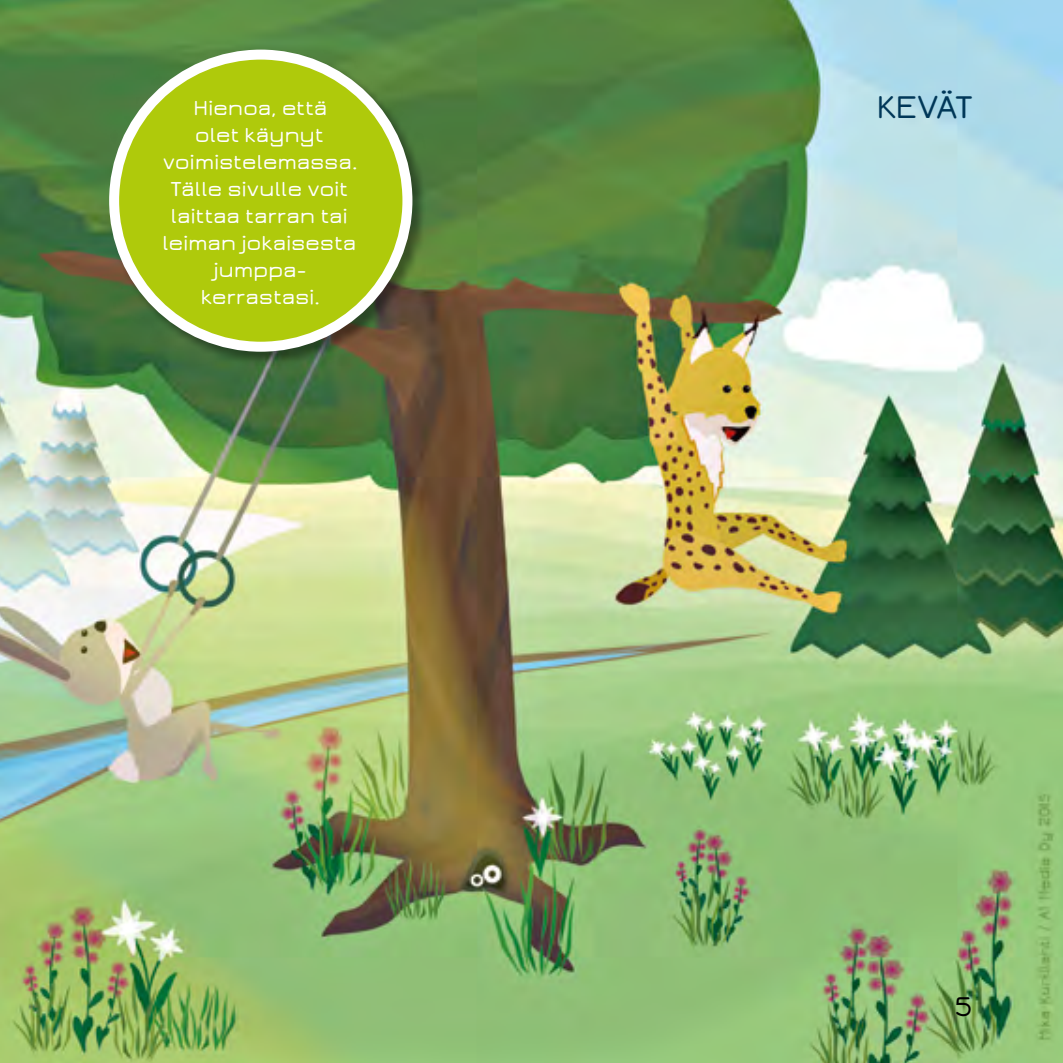
<style>
.page{position:relative;width:1063px;height:1063px;background:#fff}
.page>*{position:absolute;margin:0;border:0;box-sizing:border-box;transform-origin:0 0}
.t1{font:600 35px "Jura";letter-spacing:-.025em;color:#003758}
.t2{font:600 30px "Jura";color:#000}
.t3{font:600 22.5px/27px "Jura";letter-spacing:.015em;color:#fff;text-align:center}
</style>
<div class="page">
<img style="left:0;top:0;width:1063px;height:1063px">
<div style="left:109px;top:51px;width:317px;height:315px;background:#000;opacity:.4"></div>
<div style="left:114px;top:55px;width:293px;height:292px;background:#afca0b;border-radius:50%"></div>
<div style="left:109px;top:50px;width:303px;height:302px;border:10px solid #fff;border-radius:50%"></div>
<p class="t3" style="left:194px;top:95px;width:135px">Hienoa, että</p>
<h1 class="t1" style="left:876px;top:89px;width:98px">KEVÄT</h1>
<p class="t3" style="left:162px;top:122px;width:197px">olet käynyt voimistelemassa.<br>Tälle sivulle voit laittaa tarran tai leiman jokaisesta jumppa&shy;kerrastasi.</p>
<h2 class="t2" style="left:954px;top:991px;width:19px">5</h2>
</div>
